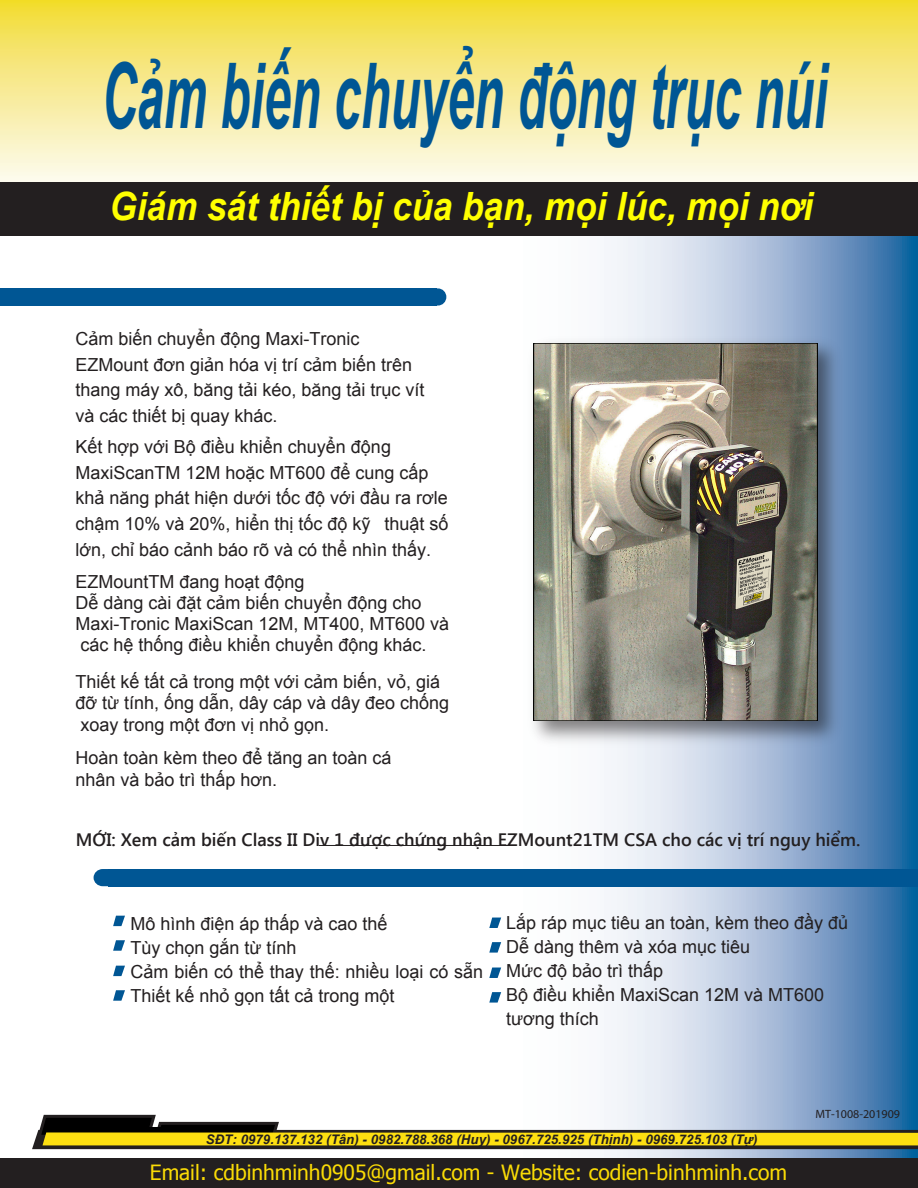
<style>
.page{position:relative;width:918px;height:1188px;background:#fff}
.page>*{position:absolute;margin:0;border:0;box-sizing:border-box;transform-origin:0 0}
.t1{font:italic 700 90.6px "Arial";color:#005694;scale:.54 1}
.t2{font:italic 700 39px "Arial";color:#ff0;scale:.9 1}
.t3{font:21px "Tahoma";color:#fadb06}
.t4{font:18px/25.8px "Arial";color:#231f20}
.t5{font:600 18px "Segoe UI";color:#231f20}
.t6{font:italic 700 13.2px "Arial";letter-spacing:.005em;color:#231f20}
.t7{font:12px "Myriad";color:#231f20}
</style>
<div class="page">
<svg style="left:457px;top:235px;width:461px;height:923px"></svg>
<div style="left:0;top:0;width:918px;height:196px;background:linear-gradient(to bottom,#f2db35,#fdfdff)"></div>
<div style="left:0;top:182px;width:918px;height:53px;background:#231f20"></div>
<div style="left:378px;top:288px;width:68px;height:18px;background:#005694;border-radius:8px"></div>
<div style="left:0;top:288px;width:437px;height:18px;background:#005694"></div>
<div style="left:109px;top:869px;width:809px;height:17px;background:#005694"></div>
<svg style="left:94px;top:869px;width:15px;height:17px"></svg>
<svg style="left:113px;top:916px;width:12px;height:10px"></svg>
<svg style="left:113px;top:940px;width:12px;height:11px"></svg>
<svg style="left:113px;top:966px;width:12px;height:10px"></svg>
<svg style="left:113px;top:990px;width:12px;height:11px"></svg>
<svg style="left:489px;top:918px;width:12px;height:10px"></svg>
<svg style="left:489px;top:942px;width:12px;height:11px"></svg>
<svg style="left:489px;top:968px;width:12px;height:10px"></svg>
<svg style="left:489px;top:992px;width:12px;height:11px"></svg>
<div style="left:0;top:1158px;width:918px;height:30px;background:#231f20"></div>
<img style="left:522px;top:332px;width:326px;height:419px">
<img style="left:536px;top:345px;width:280px;height:374px">
<div style="left:534px;top:343px;width:284px;height:378px;border:1px solid #040503"></div>
<svg style="left:32px;top:1113px;width:886px;height:36px"></svg>
<hr style="left:319px;top:845px;width:190px;height:1px;background:#231f20">
<h1 class="t1" style="left:102px;top:46px;width:1345px">Cảm biến chuyển động trục núi</h1>
<h2 class="t2" style="left:110px;top:185px;width:783px">Giám sát thiết bị của bạn, mọi lúc, mọi nơi</h2>
<p class="t4" style="left:75px;top:326px;width:350px">Cảm biến chuyển động Maxi-Tronic EZMount đơn giản hóa vị trí cảm biến trên thang máy xô, băng tải kéo, băng tải trục vít và các thiết bị quay khác.</p>
<p class="t4" style="left:75px;top:434px;width:374px">Kết hợp với Bộ điều khiển chuyển động MaxiScanTM 12M hoặc MT600 để cung cấp khả năng phát hiện dưới tốc độ với đầu ra rơle chậm 10% và 20%, hiển thị tốc độ kỹ thuật số lớn, chỉ báo cảnh báo rõ và có thể nhìn thấy.</p>
<p class="t4" style="left:75px;top:571px;width:375px;line-height:21.1px">EZMountTM đang hoạt động<br>Dễ dàng cài đặt cảm biến chuyển động cho Maxi-Tronic MaxiScan 12M, MT400, MT600 và các hệ thống điều khiển chuyển động khác.</p>
<p class="t4" style="left:75px;top:671px;width:375px;line-height:21.5px">Thiết kế tất cả trong một với cảm biến, vỏ, giá đỡ từ tính, ống dẫn, dây cáp và dây đeo chống xoay trong một đơn vị nhỏ gọn.</p>
<p class="t4" style="left:75px;top:747px;width:317px;line-height:21.5px">Hoàn toàn kèm theo để tăng an toàn cá nhân và bảo trì thấp hơn.</p>
<p class="t5" style="left:76px;top:826px;width:786px">MỚI: Xem cảm biến Class II Div 1 được chứng nhận EZMount21TM CSA cho các vị trí nguy hiểm.</p>
<p class="t4" style="left:130px;top:911px;width:354px;line-height:24.2px">Mô hình điện áp thấp và cao thế<br>Tùy chọn gắn từ tính<br>Cảm biến có thể thay thế: nhiều loại có sẵn<br>Thiết kế nhỏ gọn tất cả trong một</p>
<p class="t4" style="left:506px;top:910px;width:343px;line-height:24.2px">Lắp ráp mục tiêu an toàn, kèm theo đầy đủ<br>Dễ dàng thêm và xóa mục tiêu<br>Mức độ bảo trì thấp<br>Bộ điều khiển MaxiScan 12M và MT600 tương thích</p>
<p class="t6" style="left:206px;top:1132px;width:553px">SĐT: 0979.137.132 (Tân) - 0982.788.368 (Huy) - 0967.725.925 (Thịnh) - 0969.725.103 (Tự)</p>
<p class="t3" style="left:150px;top:1159px;width:639px">Email: cdbinhminh0905@gmail.com - Website: codien-binhminh.com</p>
<p class="t7" style="left:816px;top:1108px;width:86px">MT-1008-201909</p>
</div>
